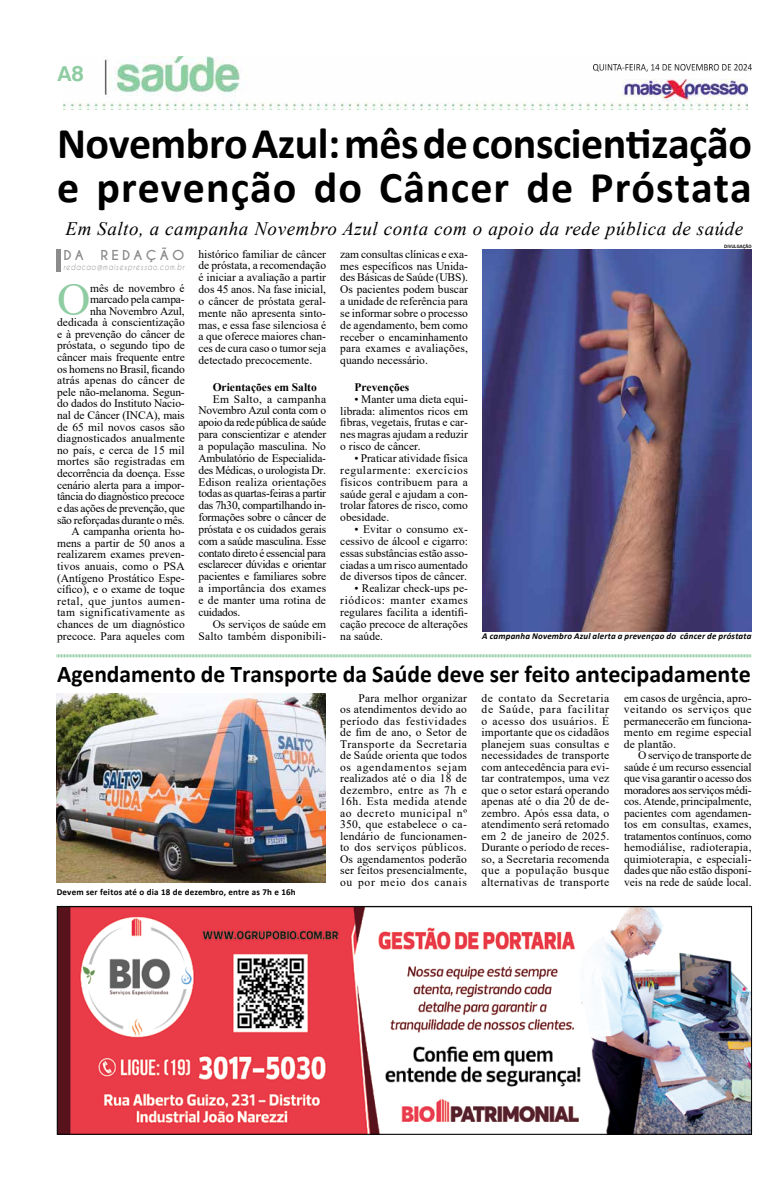
<style>
.page{position:relative;width:780px;height:1191px;background:#fff}
.page>*{position:absolute;margin:0;border:0;box-sizing:border-box;transform-origin:0 0}
.t1{font:46.2px "Times New Roman";color:#8fcca2}
.t2{font:700 44px/44px "Calibri";letter-spacing:-.01em;color:#000}
.t3{font:700 24px "Calibri";color:#000}
.t4{font:22px "Harabara";color:#8fcca2}
.t5{font:italic 19px "Times New Roman";letter-spacing:.03em;color:#000}
.t6{font:700 12.9px "Caviar Dreams";letter-spacing:.24em;color:#8b8b8b;scale:1.04 1}
.t7{font:11.5px/11.8px "Times New Roman";color:#000;text-align:justify}
.t8{font:11.5px/11.8px "Times New Roman";letter-spacing:.02em;color:#000;text-align:right}
.t9{font:700 11.5px "Times New Roman";color:#000}
.t10{font:italic 700 9px "Calibri";letter-spacing:.02em;color:#000}
.t11{font:700 9px "Calibri";letter-spacing:.02em;color:#000}
.t12{font:italic 8.3px "Caviar Dreams";letter-spacing:.11em;color:#8b8b8b;scale:.83 1}
.t13{font:500 4.9px "Franklin Gothic";color:#000}
</style>
<div class="page">
<img style="left:63px;top:57px;width:684px;height:53px">
<img style="left:593px;top:64px;width:158px;height:8px">
<img style="left:59px;top:908px;width:691px;height:224px">
<div style="left:57px;top:906px;width:695px;height:228px;border:1px solid #000"></div>
<hr style="left:57px;top:249px;width:4px;height:23px;background:#8b8b8b">
<img style="left:482px;top:249px;width:269px;height:382px">
<svg style="left:56px;top:654px;width:695px;height:4px;background:#c6e5cf"></svg>
<img style="left:57px;top:693px;width:268px;height:189px">
<h3 class="t4" style="left:57px;top:62px;width:28px">A8</h3>
<h2 class="t2" style="left:57px;top:121px;width:696px">Novembro Azul: mês de conscientização e prevenção do Câncer de Próstata</h2>
<h3 class="t5" style="left:65px;top:215px;width:679px">Em Salto, a campanha Novembro Azul conta com o apoio da rede pública de saúde</h3>
<p class="t13" style="left:724px;top:243px;width:29px">DIVULGAÇÃO</p>
<p class="t6" style="left:63px;top:247px;width:21px">DA</p>
<p class="t6" style="left:100px;top:247px;width:82px">REDAÇÃO</p>
<p class="t12" style="left:63px;top:262px;width:147px">redacao@maisexpressao.com.br</p>
<p class="t7" style="left:198px;top:247px;width:129px">histórico familiar de câncer de próstata, a recomendação é iniciar a avaliação a partir dos 45 anos. Na fase inicial, o câncer de próstata geral&shy;mente não apresenta sinto&shy;mas, e essa fase silenciosa é a que oferece maiores chan&shy;ces de cura caso o tumor seja detectado precocemente.</p>
<p class="t9" style="left:213px;top:378px;width:106px">Orientações em Salto</p>
<p class="t7" style="left:198px;top:392px;width:129px;text-indent:14px">Em Salto, a campanha Novembro Azul conta com o apoio da rede pública de saúde para conscientizar e atender a população masculina. No Ambulatório de Especialida&shy;des Médicas, o urologista Dr.<br>Edison realiza orientações todas as quartas-feiras a partir das 7h30, compartilhando in&shy;formações sobre o câncer de próstata e os cuidados gerais com a saúde masculina. Esse contato direto é essencial para esclarecer dúvidas e orientar pacientes e familiares sobre a importância dos exames e de manter uma rotina de cuidados.</p>
<p class="t8" style="left:198px;top:617px;width:129px">Os serviços de saúde em<br>Salto também disponibili-</p>
<p class="t7" style="left:340px;top:247px;width:129px">zam consultas clínicas e exa&shy;mes específicos nas Unida&shy;des Básicas de Saúde (UBS).<br>Os pacientes podem buscar a unidade de referência para se informar sobre o processo de agendamento, bem como receber o encaminhamento para exames e avaliações, quando necessário.</p>
<p class="t9" style="left:354px;top:379px;width:56px">Prevenções</p>
<p class="t7" style="left:340px;top:392px;width:129px;text-indent:14px">• Manter uma dieta equi&shy;librada: alimentos ricos em fibras, vegetais, frutas e car&shy;nes magras ajudam a reduzir o risco de câncer.</p>
<p class="t7" style="left:340px;top:452px;width:129px;text-indent:14px">• Praticar atividade física regularmente: exercícios físicos contribuem para a saúde geral e ajudam a con&shy;trolar fatores de risco, como obesidade.</p>
<p class="t7" style="left:340px;top:523px;width:129px;text-indent:14px">• Evitar o consumo ex&shy;cessivo de álcool e cigarro: essas substâncias estão asso&shy;ciadas a um risco aumentado de diversos tipos de câncer.</p>
<p class="t7" style="left:340px;top:582px;width:129px;text-indent:14px">• Realizar check-ups pe&shy;riódicos: manter exames regulares facilita a identifi&shy;cação precoce de alterações na saúde.</p>
<h3 class="t3" style="left:57px;top:657px;width:695px">Agendamento de Transporte da Saúde deve ser feito antecipadamente</h3>
<p class="t7" style="left:340px;top:691px;width:128px;line-height:11.5px;text-indent:19px">Para melhor organizar os atendimentos devido ao período das festividades de fim de ano, o Setor de Transporte da Secretaria de Saúde orienta que todos os agendamentos sejam realizados até o dia 18 de dezembro, entre as 7h e 16h. Esta medida atende ao decreto municipal nº 350, que estabelece o ca&shy;lendário de funcionamen&shy;to dos serviços públicos.<br>Os agendamentos poderão ser feitos presencialmente, ou por meio dos canais</p>
<p class="t7" style="left:481px;top:691px;width:129px;line-height:11.5px">de contato da Secretaria de Saúde, para facilitar o acesso dos usuários. É importante que os cidadãos planejem suas consultas e necessidades de transporte com antecedência para evi&shy;tar contratempos, uma vez que o setor estará operando apenas até o dia 20 de de&shy;zembro. Após essa data, o atendimento será retomado em 2 de janeiro de 2025.<br>Durante o período de reces&shy;so, a Secretaria recomenda que a população busque alternativas de transporte</p>
<p class="t7" style="left:624px;top:691px;width:129px;line-height:11.5px">em casos de urgência, apro&shy;veitando os serviços que permanecerão em funciona&shy;mento em regime especial de plantão.</p>
<h1 class="t1" style="left:57px;top:266px;width:35px">O</h1>
<p class="t7" style="left:57px;top:281px;width:129px;text-align:right">mês de novembro é marcado pela campa-<br>nha Novembro Azul, dedicada à conscientização e à prevenção do câncer de próstata, o segundo tipo de câncer mais frequente entre os homens no Brasil, ficando atrás apenas do câncer de pele não-melanoma. Segun&shy;do dados do Instituto Nacio&shy;nal de Câncer (INCA), mais de 65 mil novos casos são diagnosticados anualmente no país, e cerca de 15 mil mortes são registradas em decorrência da doença. Esse cenário alerta para a impor&shy;tância do diagnóstico precoce e das ações de prevenção, que são reforçadas durante o mês.<br>A campanha orienta ho&shy;mens a partir de 50 anos a realizarem exames preven&shy;tivos anuais, como o PSA (Antígeno Prostático Espe&shy;cífico), e o exame de toque retal, que juntos aumen&shy;tam significativamente as chances de um diagnóstico precoce. Para aqueles com</p>
<p class="t10" style="left:482px;top:630px;width:271px">A campanha Novembro Azul alerta a prevençao do câncer de próstata</p>
<p class="t7" style="left:624px;top:749px;width:129px;line-height:11.5px;text-indent:14px">O serviço de transporte de saúde é um recurso essencial que visa garantir o acesso dos moradores aos serviços médi&shy;cos. Atende, principalmente, pacientes com agendamen&shy;tos em consultas, exames, tratamentos contínuos, como hemodiálise, radioterapia, quimioterapia, e especiali&shy;dades que não estão disponí&shy;veis na rede de saúde local.</p>
<p class="t11" style="left:57px;top:885px;width:240px">Devem ser feitos até o dia 18 de dezembro, entre as 7h e 16h</p>
</div>
